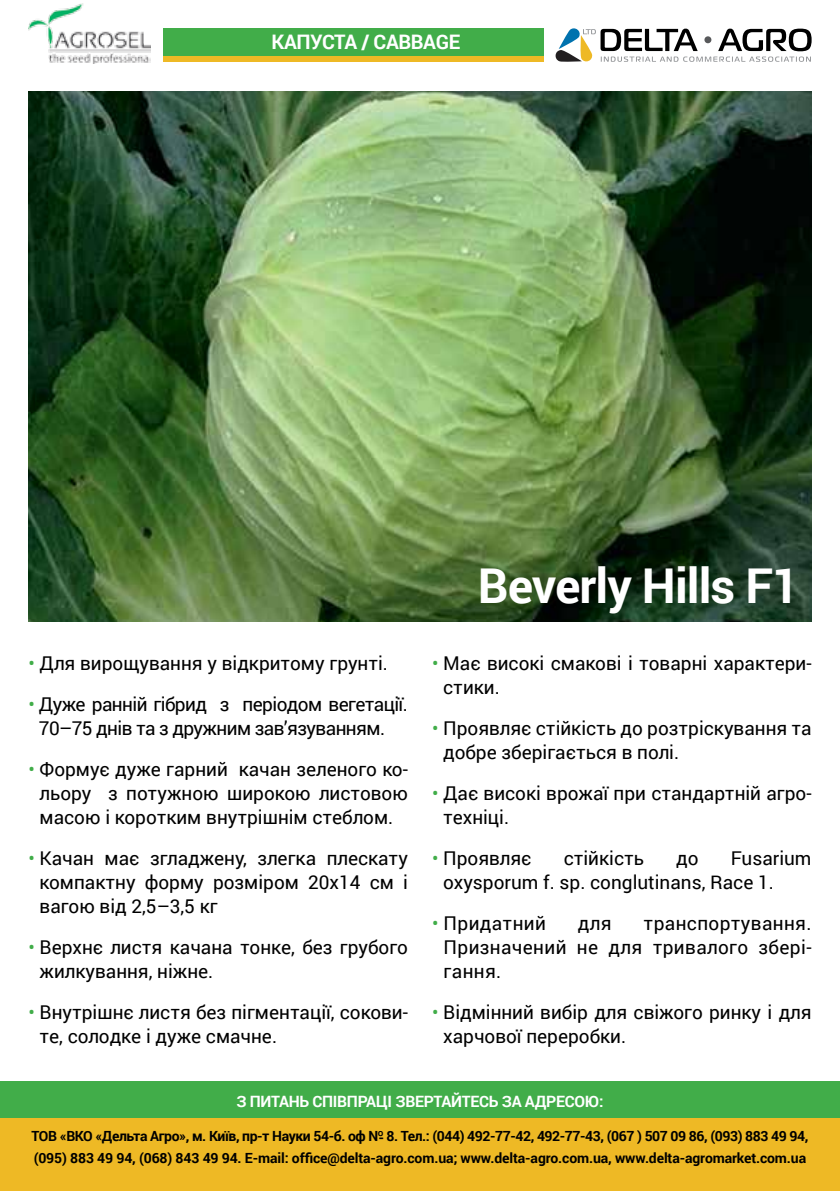
<style>
.page{position:relative;width:840px;height:1191px;background:#fff}
.page>*{position:absolute;margin:0;border:0;box-sizing:border-box;transform-origin:0 0}
.t1{font:700 48px "Roboto";letter-spacing:-.02em;color:#fff}
.t2{font:700 20px "Roboto";letter-spacing:-.02em;color:#fff}
.t3{font:19px/24px "Roboto";color:#000}
.t4{font:19px/24px "Roboto";letter-spacing:-.03em;color:#000}
.t5{font:19px "Roboto";letter-spacing:.02em;color:#000}
.t6{font:700 15.6px "Roboto";letter-spacing:-.02em;color:#fff}
.t7{font:700 14px/22px "Roboto";letter-spacing:-.01em;color:#000}
.s1{color:#41ad49}
</style>
<div class="page">
<div style="left:0;top:1081px;width:839px;height:38px;background:#41ad49"></div>
<div style="left:0;top:1119px;width:839px;height:72px;background:#eeb925"></div>
<img style="left:28px;top:92px;width:783px;height:530px">
<img style="left:28px;top:4px;width:122px;height:59px">
<svg style="left:555px;top:28px;width:256px;height:34px"></svg>
<div style="left:163px;top:28px;width:380px;height:32px;background:#41ad49"></div>
<div style="left:163px;top:57px;width:380px;height:5px;background:#eeb925"></div>
<p class="t2" style="left:271px;top:28px;width:190px">КАПУСТА / CABBAGE</p>
<h1 class="t1" style="left:477px;top:551px;width:323px">Beverly Hills F1</h1>
<p class="t3" style="left:28px;top:650px;width:361px"><span class="s1">•</span> Для вирощування у відкритому грунті.</p>
<p class="t4" style="left:39px;top:691px;width:370px;text-indent:-11px"><span class="s1">•</span> Дуже ранній гібрид з періодом вегетації.<br>70–75 днів та з дружним зав’язуванням.</p>
<p class="t3" style="left:28px;top:756px;width:381px;text-align:center"><span class="s1">•</span> Формує дуже гарний качан зеленого ко&shy;льору з потужною широкою листовою масою і коротким внутрішнім стеблом.</p>
<p class="t3" style="left:40px;top:845px;width:370px;text-align:justify;text-indent:-11px"><span class="s1">•</span> Качан має згладжену, злегка плескату компактну форму розміром 20х14 см і вагою від 2,5–3,5 кг</p>
<p class="t3" style="left:40px;top:934px;width:370px;text-indent:-11px"><span class="s1">•</span> Верхнє листя качана тонке, без грубого жилкування, ніжне.</p>
<p class="t3" style="left:40px;top:999px;width:370px;text-indent:-11px"><span class="s1">•</span> Внутрішнє листя без пігментації, сокови&shy;те, солодке і дуже смачне.</p>
<p class="t3" style="left:443px;top:650px;width:370px;text-indent:-11px"><span class="s1">•</span> Має високі смакові і товарні характери&shy;стики.</p>
<p class="t3" style="left:443px;top:715px;width:370px;text-indent:-11px"><span class="s1">•</span> Проявляє стійкість до розтріскування та добре зберігається в полі.</p>
<p class="t3" style="left:443px;top:780px;width:370px;text-indent:-11px"><span class="s1">•</span> Дає високі врожаї при стандартній агро&shy;техніці.</p>
<p class="t3" style="left:432px;top:845px;width:101px"><span class="s1">•</span> Проявляє</p>
<p class="t3" style="left:563px;top:845px;width:82px">стійкість</p>
<p class="t3" style="left:676px;top:845px;width:24px">до</p>
<p class="t3" style="left:443px;top:845px;width:370px;text-indent:287px">Fusarium oxysporum f. sp. conglutinans, Race 1.</p>
<p class="t5" style="left:432px;top:909px;width:115px"><span class="s1">•</span> Придатний</p>
<p class="t3" style="left:577px;top:910px;width:35px">для</p>
<p class="t3" style="left:443px;top:910px;width:369px;text-align:justify;text-indent:200px">транспортування.<br>Призначений не для тривалого збері&shy;гання.</p>
<p class="t3" style="left:443px;top:999px;width:370px;text-indent:-11px"><span class="s1">•</span> Відмінний вибір для свіжого ринку і для харчової переробки.</p>
<p class="t6" style="left:236px;top:1090px;width:368px">З ПИТАНЬ СПІВПРАЦІ ЗВЕРТАЙТЕСЬ ЗА АДРЕСОЮ:</p>
<p class="t7" style="left:32px;top:1124px;width:777px">ТОВ «ВКО «Дельта Агро», м. Київ, пр-т Науки 54-б. оф № 8. Тел.: (044) 492-77-42, 492-77-43, (067 ) 507 09 86, (093) 883 49 94, (095) 883 49 94, (068) 843 49 94. E-mail: office@delta-agro.com.ua; www.delta-agro.com.ua, www.delta-agromarket.com.ua</p>
</div>
